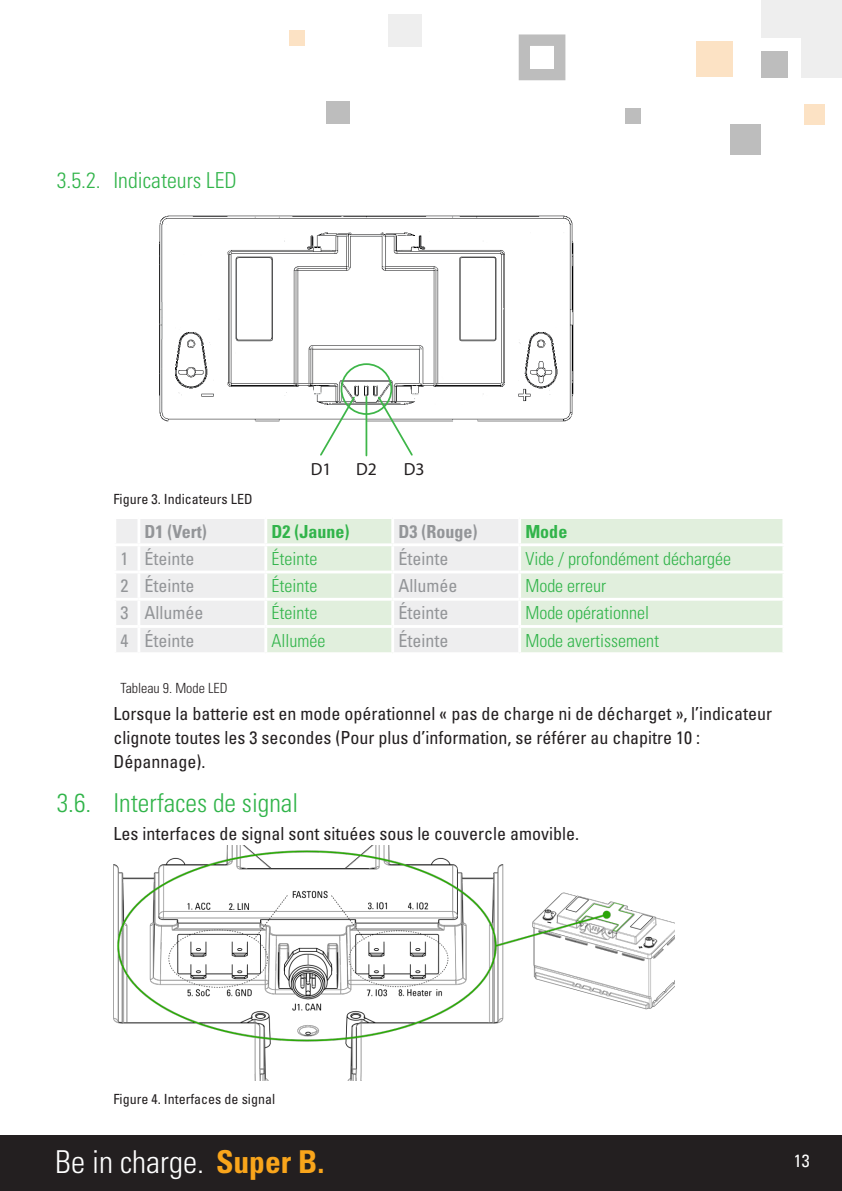
<style>
.page{position:relative;width:842px;height:1191px;background:#fff}
.page>*{position:absolute;margin:0;border:0;box-sizing:border-box;transform-origin:0 0}
.t1{font:300 condensed 31.6px "Univers LT Std";color:#fff}
.t2{font:300 condensed 26px "Univers LT Std";color:#31b44a}
.t3{font:300 condensed 22px "Univers LT Std";color:#31b44a}
.t4{font:condensed 18px/24px "Univers LT Std";color:#231f20}
.tabel_stijl_groen{font:300 condensed 18px "Univers LT Std";color:#31b44a}
.tabel_stijl_grijs{font:condensed 18px "Univers LT Std";color:#939598}
.tabel_kop_grijs{font:700 condensed 18px "Univers LT Std";color:#939598}
.tabel_kop_groen{font:700 condensed 18px "Univers LT Std";color:#31b44a}
.t5{font:condensed 17.8px "Univers LT Std";color:#fff}
.t6{font:17.6px "Myriad Pro";color:#231f20}
.t7{font:condensed 14px "Univers LT Std";color:#231f20}
.t8{font:300 condensed 14px "Univers LT Std";color:#231f20}
.s1{font-weight:700;color:#f9a51b}
</style>
<div class="page">
<div style="left:0;top:1135px;width:842px;height:56px;background:#231f20"></div>
<div style="left:326px;top:101px;width:24px;height:22px;background:#bdbdbd"></div>
<div style="left:289px;top:30px;width:16px;height:16px;background:#fce2c4"></div>
<div style="left:388px;top:14px;width:33px;height:33px;background:#eee"></div>
<div style="left:519px;top:34px;width:46px;height:46px;background:#bdbdbd"></div>
<div style="left:530px;top:46px;width:24px;height:23px;background:#fff"></div>
<div style="left:761px;top:52px;width:27px;height:26px;background:#bdbdbd"></div>
<div style="left:804px;top:105px;width:20px;height:20px;background:#fce2c4"></div>
<div style="left:802px;top:38px;width:40px;height:40px;background:#eee"></div>
<div style="left:802px;top:0;width:40px;height:38px;background:#eee"></div>
<div style="left:761px;top:0;width:41px;height:38px;background:#eee"></div>
<div style="left:730px;top:125px;width:31px;height:30px;background:#bdbdbd"></div>
<div style="left:696px;top:41px;width:37px;height:36px;background:#fce2c4"></div>
<div style="left:625px;top:109px;width:16px;height:15px;background:#bdbdbd"></div>
<img style="left:159px;top:215px;width:415px;height:242px">
<svg style="left:318px;top:395px;width:38px;height:62px"></svg>
<svg style="left:376px;top:395px;width:38px;height:62px"></svg>
<hr style="left:366px;top:397px;width:1px;height:58px;background:#3eb649">
<div style="left:341px;top:363px;width:51px;height:52px;border:2px solid #3eb649;border-radius:50%"></div>
<div style="left:116px;top:519px;width:148px;height:133px;background:#eeeeef"></div>
<svg style="left:267px;top:519px;width:515px;height:133px;background:#e4eee1"></svg>
<hr style="left:137px;top:519px;width:3px;height:24px;background:#fff">
<hr style="left:391px;top:519px;width:3px;height:24px;background:#fff">
<hr style="left:518px;top:519px;width:3px;height:24px;background:#fff">
<hr style="left:113px;top:543px;width:26px;height:3px;background:#fff">
<hr style="left:139px;top:543px;width:127px;height:3px;background:#fff">
<hr style="left:137px;top:546px;width:3px;height:24px;background:#fff">
<hr style="left:266px;top:543px;width:127px;height:3px;background:#fff">
<hr style="left:393px;top:543px;width:127px;height:3px;background:#fff">
<hr style="left:391px;top:546px;width:3px;height:24px;background:#fff">
<hr style="left:520px;top:543px;width:265px;height:3px;background:#fff">
<hr style="left:518px;top:546px;width:3px;height:24px;background:#fff">
<hr style="left:113px;top:570px;width:26px;height:3px;background:#fff">
<hr style="left:139px;top:570px;width:127px;height:3px;background:#fff">
<hr style="left:137px;top:573px;width:3px;height:25px;background:#fff">
<hr style="left:266px;top:570px;width:127px;height:3px;background:#fff">
<hr style="left:393px;top:570px;width:127px;height:3px;background:#fff">
<hr style="left:391px;top:573px;width:3px;height:25px;background:#fff">
<hr style="left:520px;top:570px;width:265px;height:3px;background:#fff">
<hr style="left:518px;top:573px;width:3px;height:25px;background:#fff">
<hr style="left:113px;top:598px;width:26px;height:2px;background:#fff">
<hr style="left:139px;top:598px;width:127px;height:2px;background:#fff">
<hr style="left:137px;top:600px;width:3px;height:25px;background:#fff">
<hr style="left:266px;top:598px;width:127px;height:2px;background:#fff">
<hr style="left:393px;top:598px;width:127px;height:2px;background:#fff">
<hr style="left:391px;top:600px;width:3px;height:25px;background:#fff">
<hr style="left:520px;top:598px;width:265px;height:2px;background:#fff">
<hr style="left:518px;top:600px;width:3px;height:25px;background:#fff">
<hr style="left:113px;top:625px;width:26px;height:3px;background:#fff">
<hr style="left:139px;top:625px;width:127px;height:3px;background:#fff">
<hr style="left:137px;top:628px;width:3px;height:24px;background:#fff">
<hr style="left:266px;top:625px;width:127px;height:3px;background:#fff">
<hr style="left:393px;top:625px;width:127px;height:3px;background:#fff">
<hr style="left:391px;top:628px;width:3px;height:24px;background:#fff">
<hr style="left:520px;top:625px;width:265px;height:3px;background:#fff">
<hr style="left:518px;top:628px;width:3px;height:24px;background:#fff">
<img style="left:113px;top:845px;width:562px;height:235px">
<p class="t3" style="left:57px;top:167px;width:182px">3.5.2. Indicateurs LED</p>
<p class="t6" style="left:311px;top:458px;width:22px">D1</p>
<p class="t6" style="left:356px;top:458px;width:22px">D2</p>
<p class="t6" style="left:404px;top:458px;width:22px">D3</p>
<p class="t7" style="left:113px;top:490px;width:141px">Figure 3. Indicateurs LED</p>
<p class="tabel_kop_grijs" style="left:145px;top:520px;width:64px">D1 (Vert)</p>
<p class="tabel_kop_groen" style="left:271px;top:520px;width:79px">D2 (Jaune)</p>
<p class="tabel_kop_grijs" style="left:398px;top:520px;width:81px">D3 (Rouge)</p>
<p class="tabel_kop_groen" style="left:525px;top:520px;width:43px">Mode</p>
<p class="tabel_stijl_grijs" style="left:120px;top:547px;width:9px">1</p>
<p class="tabel_stijl_grijs" style="left:145px;top:547px;width:52px">Éteinte</p>
<p class="tabel_stijl_groen" style="left:271px;top:548px;width:47px">Éteinte</p>
<p class="tabel_stijl_grijs" style="left:398px;top:547px;width:52px">Éteinte</p>
<p class="tabel_stijl_groen" style="left:525px;top:548px;width:207px">Vide / profondément déchargée</p>
<p class="tabel_stijl_grijs" style="left:120px;top:574px;width:9px">2</p>
<p class="tabel_stijl_grijs" style="left:145px;top:574px;width:52px">Éteinte</p>
<p class="tabel_stijl_groen" style="left:271px;top:575px;width:47px">Éteinte</p>
<p class="tabel_stijl_grijs" style="left:398px;top:574px;width:60px">Allumée</p>
<p class="tabel_stijl_groen" style="left:525px;top:575px;width:82px">Mode erreur</p>
<p class="tabel_stijl_grijs" style="left:120px;top:601px;width:9px">3</p>
<p class="tabel_stijl_grijs" style="left:145px;top:601px;width:60px">Allumée</p>
<p class="tabel_stijl_groen" style="left:271px;top:602px;width:47px">Éteinte</p>
<p class="tabel_stijl_grijs" style="left:398px;top:601px;width:52px">Éteinte</p>
<p class="tabel_stijl_groen" style="left:525px;top:602px;width:125px">Mode opérationnel</p>
<p class="tabel_stijl_grijs" style="left:120px;top:629px;width:9px">4</p>
<p class="tabel_stijl_grijs" style="left:145px;top:629px;width:52px">Éteinte</p>
<p class="tabel_stijl_groen" style="left:271px;top:629px;width:55px">Allumée</p>
<p class="tabel_stijl_grijs" style="left:398px;top:629px;width:52px">Éteinte</p>
<p class="tabel_stijl_groen" style="left:525px;top:629px;width:135px">Mode avertissement</p>
<p class="t8" style="left:120px;top:679px;width:108px">Tableau 9. Mode LED</p>
<p class="t4" style="left:113px;top:701px;width:660px">Lorsque la batterie est en mode opérationnel « pas de charge ni de décharget », l’indicateur clignote toutes les 3 secondes (Pour plus d’information, se référer au chapitre 10 :<br>Dépannage).</p>
<p class="t2" style="left:57px;top:787px;width:243px">3.6. Interfaces de signal</p>
<p class="t4" style="left:113px;top:821px;width:467px">Les interfaces de signal sont situées sous le couvercle amovible.</p>
<p class="t7" style="left:113px;top:1090px;width:163px">Figure 4. Interfaces de signal</p>
<h1 class="t1" style="left:55px;top:1143px;width:271px">Be in charge. <span class="s1">Super B.</span></h1>
<p class="t5" style="left:794px;top:1149px;width:17px">13</p>
</div>
